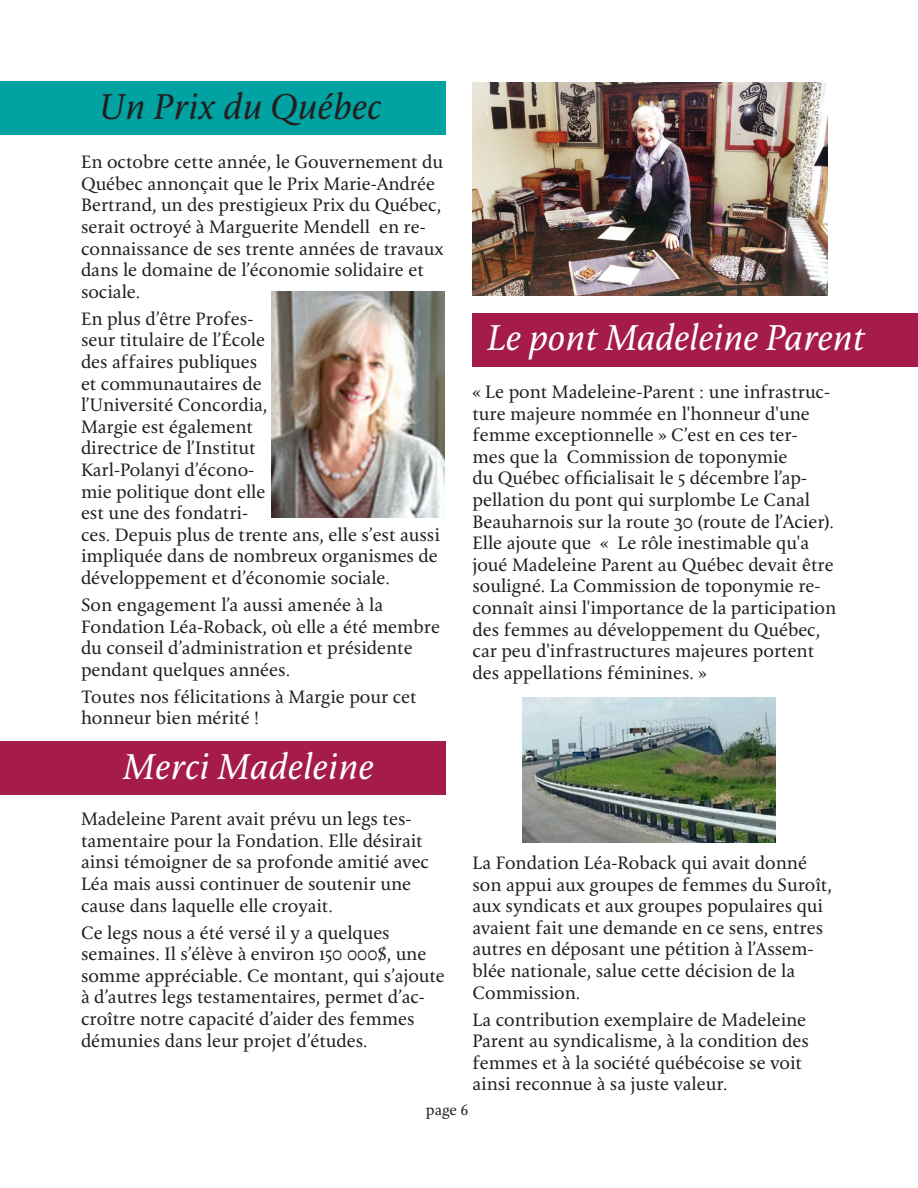
<style>
.page{position:relative;width:918px;height:1188px;background:#fff}
.page>*{position:absolute;margin:0;border:0;box-sizing:border-box;transform-origin:0 0}
.t1{font:italic 36px "Reminga OT";letter-spacing:-.01em;color:#fff}
.t2{font:italic 36px "Reminga OT";color:#231f20}
.t3{font:18px/21.6px "Reminga OT";color:#231f20}
.t4{font:15px "Reminga OT";color:#231f20}
</style>
<div class="page">
<div style="left:0;top:81px;width:446px;height:54px;background:#00a2a2"></div>
<img style="left:272px;top:291px;width:173px;height:227px">
<div style="left:0;top:741px;width:446px;height:54px;background:#a51c4b"></div>
<img style="left:472px;top:82px;width:356px;height:213px">
<div style="left:472px;top:313px;width:446px;height:54px;background:#a51c4b"></div>
<img style="left:522px;top:698px;width:253px;height:145px">
<p class="t2" style="left:100px;top:86px;width:283px">Un Prix du Québec</p>
<p class="t3" style="left:81px;top:152px;width:364px">En octobre cette année, le Gouvernement du Québec annonçait que le Prix Marie-Andrée Bertrand, un des prestigieux Prix du Québec, serait octroyé à Marguerite Mendell en re&shy;connaissance de ses trente années de travaux dans le domaine de l’économie solidaire et sociale.</p>
<p class="t3" style="left:81px;top:308px;width:360px">En plus d’être Profes-<br>seur titulaire de l’École<br>des affaires publiques<br>et communautaires de<br>l’Université Concordia,<br>Margie est également<br>directrice de l’Institut<br>Karl-Polanyi d’écono-<br>mie politique dont elle<br>est une des fondatri-<br>ces. Depuis plus de trente ans, elle s’est aussi impliquée dans de nombreux organismes de développement et d’économie sociale.</p>
<p class="t3" style="left:81px;top:594px;width:304px">Son engagement l’a aussi amenée à la</p>
<p class="t3" style="left:81px;top:616px;width:361px">Fondation Léa-Roback, où elle a été membre du conseil d’administration et présidente pendant quelques années.</p>
<p class="t3" style="left:81px;top:686px;width:337px">Toutes nos félicitations à Margie pour cet honneur bien mérité !</p>
<p class="t1" style="left:123px;top:747px;width:252px">Merci Madeleine</p>
<p class="t3" style="left:81px;top:809px;width:350px">Madeleine Parent avait prévu un legs tes&shy;tamentaire pour la Fondation. Elle désirait ainsi témoigner de sa profonde amitié avec Léa mais aussi continuer de soutenir une cause dans laquelle elle croyait.</p>
<p class="t3" style="left:81px;top:922px;width:310px">Ce legs nous a été versé il y a quelques</p>
<p class="t3" style="left:81px;top:944px;width:365px">semaines. Il s’élève à environ 150 000$, une somme appréciable. Ce montant, qui s’ajoute à d’autres legs testamentaires, permet d’ac&shy;croître notre capacité d’aider des femmes démunies dans leur projet d’études.</p>
<p class="t1" style="left:487px;top:317px;width:379px">Le pont Madeleine Parent</p>
<p class="t3" style="left:472px;top:381px;width:359px">« Le pont Madeleine-Parent : une infrastruc-</p>
<p class="t3" style="left:472px;top:403px;width:363px">ture majeure nommée en l'honneur d'une femme exceptionnelle » C’est en ces ter&shy;mes que la Commission de toponymie<br>du Québec officialisait le 5 décembre l’ap&shy;pellation du pont qui surplombe Le Canal Beauharnois sur la route 30 (route de l’Acier).</p>
<p class="t3" style="left:472px;top:533px;width:365px">Elle ajoute que « Le rôle inestimable qu'a joué Madeleine Parent au Québec devait être souligné. La Commission de toponymie re&shy;connaît ainsi l'importance de la participation des femmes au développement du Québec, car peu d'infrastructures majeures portent des appellations féminines. »</p>
<p class="t3" style="left:472px;top:852px;width:361px">La Fondation Léa-Roback qui avait donné son appui aux groupes de femmes du Suroît, aux syndicats et aux groupes populaires qui avaient fait une demande en ce sens, entres autres en déposant une pétition à l’Assem&shy;blée nationale, salue cette décision de la Commission.</p>
<p class="t3" style="left:472px;top:1009px;width:338px">La contribution exemplaire de Madeleine Parent au syndicalisme, à la condition des femmes et à la société québécoise se voit ainsi reconnue à sa juste valeur.</p>
<p class="t4" style="left:426px;top:1102px;width:44px">page 6</p>
</div>
